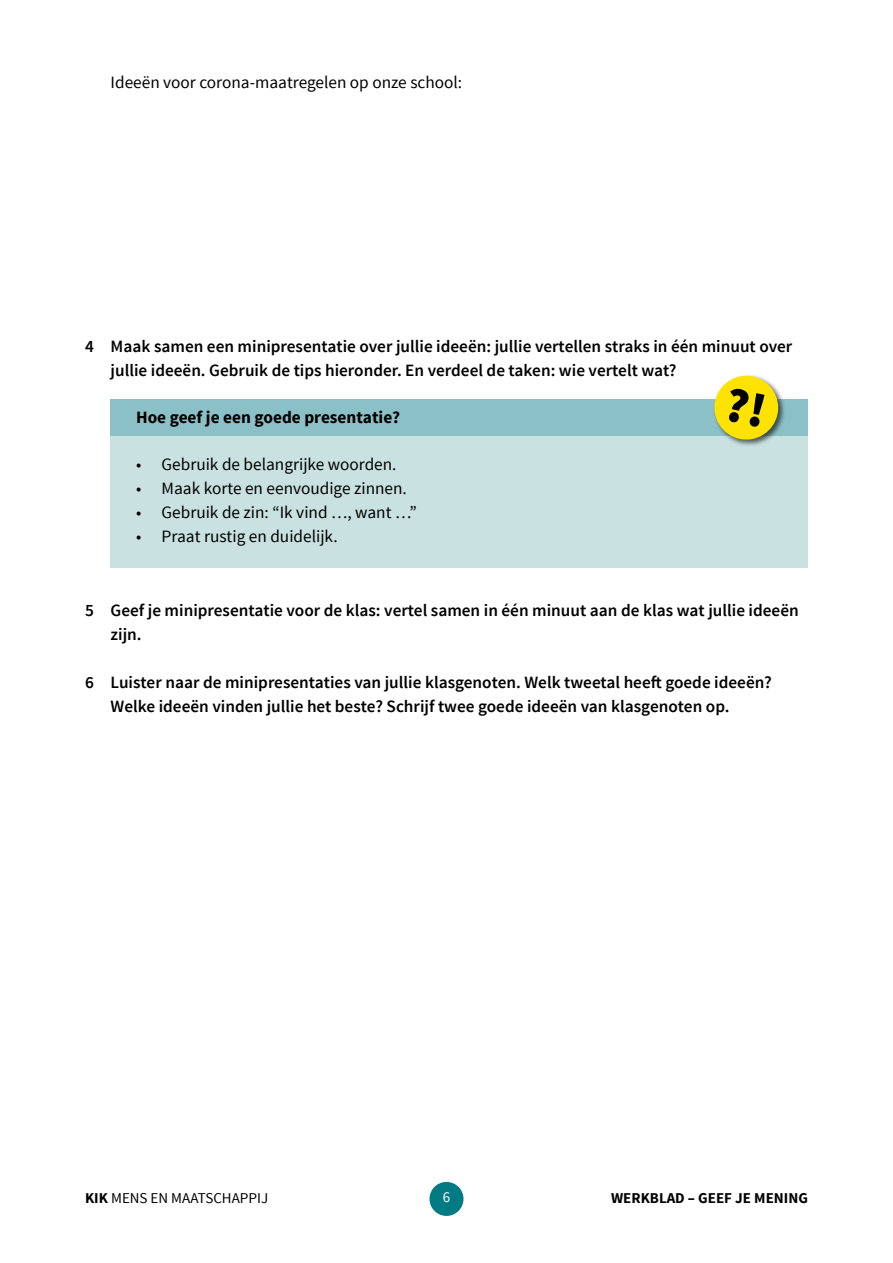
<style>
.page{position:relative;width:893px;height:1263px;background:#fff}
.page>*{position:absolute;margin:0;border:0;box-sizing:border-box;transform-origin:0 0}
.t1{font:600 17.25px/24px "Source Sans Pro";color:#000}
.t2{font:17.25px "Source Sans Pro";color:#000}
.t3{font:700 17.25px "Source Sans Pro";color:#000}
.t4{font:15px "Source Sans Pro";color:#000}
.t5{font:700 15px "Source Sans Pro";color:#000}
.t6{font:15px "Source Sans Pro";color:#fff}
.s1{font-weight:700}
</style>
<div class="page">
<div style="left:429px;top:1182px;width:34px;height:34px;background:#007b84;border-radius:50%"></div>
<div style="left:111px;top:400px;width:697px;height:36px;background:#8cc0c7"></div>
<div style="left:111px;top:436px;width:697px;height:132px;background:#cae1e1"></div>
<div style="left:713px;top:374px;width:73px;height:73px;background:#000;opacity:.6"></div>
<svg style="left:714px;top:376px;width:64px;height:64px;background:#cdbf2c"></svg>
<p class="t2" style="left:111px;top:71px;width:353px">Ideeën voor corona-maatregelen op onze school:</p>
<p class="t1" style="left:111px;top:335px;width:683px;text-indent:-26px">4 Maak samen een minipresentatie over jullie ideeën: jullie vertellen straks in één minuut over jullie ideeën. Gebruik de tips hieronder. En verdeel de taken: wie vertelt wat?</p>
<p class="t3" style="left:136px;top:407px;width:265px">Hoe geef je een goede presentatie?</p>
<p class="t2" style="left:136px;top:454px;width:262px">• Gebruik de belangrijke woorden.</p>
<p class="t2" style="left:136px;top:478px;width:272px">• Maak korte en eenvoudige zinnen.</p>
<p class="t2" style="left:136px;top:502px;width:282px">• Gebruik de zin: “Ik vind …, want …”</p>
<p class="t2" style="left:136px;top:526px;width:203px">• Praat rustig en duidelijk.</p>
<p class="t1" style="left:111px;top:599px;width:690px;text-indent:-26px">5 Geef je minipresentatie voor de klas: vertel samen in één minuut aan de klas wat jullie ideeën zijn.</p>
<p class="t1" style="left:111px;top:671px;width:663px;text-indent:-26px">6 Luister naar de minipresentaties van jullie klasgenoten. Welk tweetal heeft goede ideeën?<br>Welke ideeën vinden jullie het beste? Schrijf twee goede ideeën van klasgenoten op.</p>
<p class="t4" style="left:85px;top:1189px;width:185px"><span class="s1">KIK</span> MENS EN MAATSCHAPPIJ</p>
<p class="t6" style="left:443px;top:1188px;width:9px">6</p>
<p class="t5" style="left:611px;top:1188px;width:198px">WERKBLAD – GEEF JE MENING</p>
</div>
